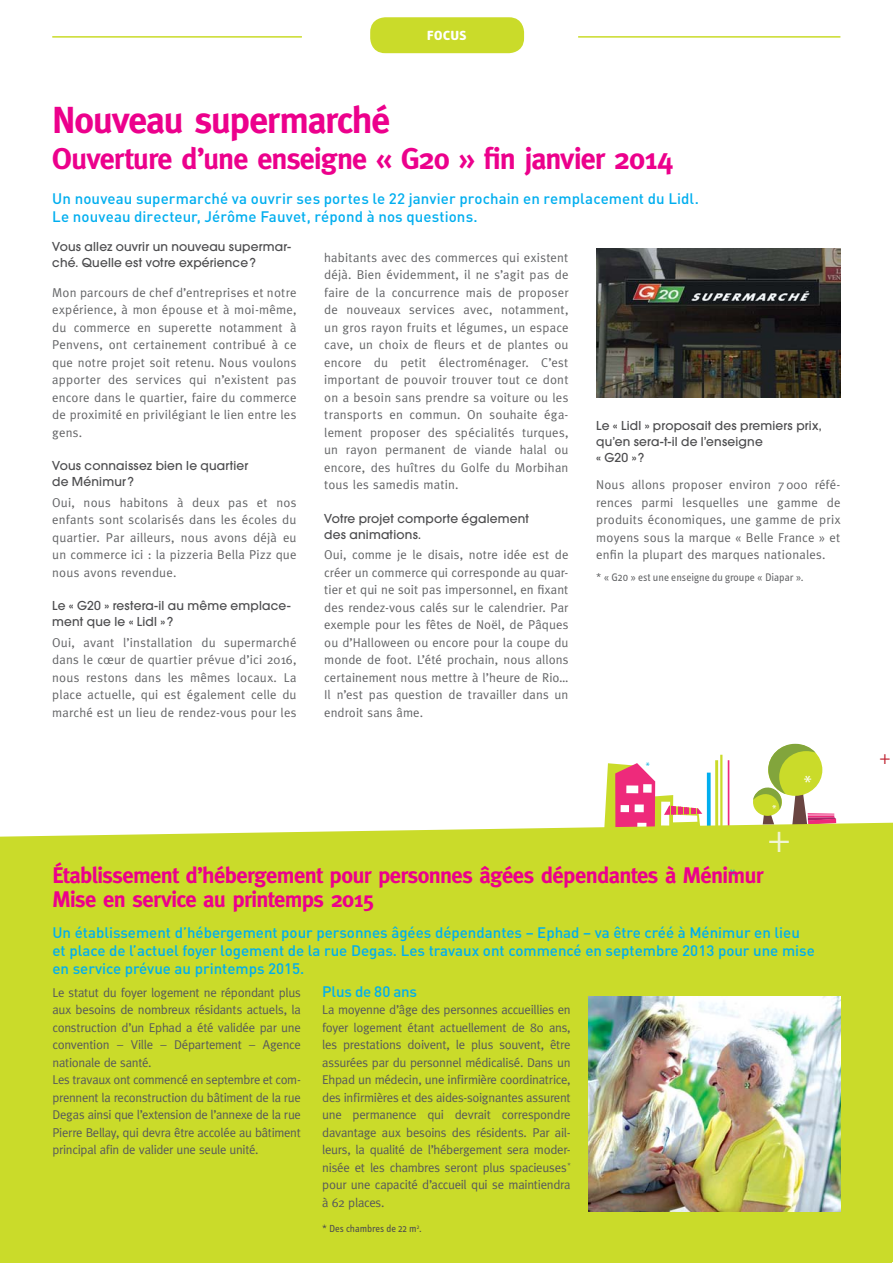
<style>
.page{position:relative;width:893px;height:1263px;background:#fff}
.page>*{position:absolute;margin:0;border:0;box-sizing:border-box;transform-origin:0 0}
.t1{font:700 37.65px "Meta";letter-spacing:-.03em;color:#ec008c}
.t2{font:700 30.15px "Meta";letter-spacing:-.03em;color:#ec008c}
.t3{font:700 22.65px/24.2px "Meta";letter-spacing:-.03em;color:#ec008c}
.t4{font:18px "Info Text Bold Caps";letter-spacing:-.01em;color:#fff}
.t5{font:500 15px/18px "DIN";color:#00aeef}
.t6{font:500 13.5px/16.2px "Avant Garde Gothic Itc T";letter-spacing:.015em;color:#4c4c4e}
.t7{font:12.75px/17.5px "Meta";letter-spacing:.02em;color:#636466;text-align:justify}
.t8{font:12.75px/17.5px "Meta";letter-spacing:-.02em;color:#58595b}
.t9{font:11.25px "Info Text";color:#636466}
.t10{font:10.5px "Info Text";color:#4c4c4e}
</style>
<div class="page">
<div style="left:370px;top:17px;width:154px;height:36px;background:#cadb2a;border-radius:15px"></div>
<hr style="left:52px;top:36px;width:250px;height:2px;background:#cadb2a">
<hr style="left:578px;top:36px;width:262px;height:2px;background:#cadb2a">
<hr style="left:720px;top:755px;width:2px;height:73px;background:#cadb2a">
<hr style="left:715px;top:760px;width:3px;height:68px;background:#cadb2a">
<svg style="left:707px;top:773px;width:4px;height:37px"></svg>
<hr style="left:728px;top:760px;width:1px;height:67px;background:#ee2a7b">
<div style="left:1px;top:810px;width:891px;height:452px;background:#cadb2a"></div>
<img style="left:596px;top:248px;width:244px;height:149px">
<img style="left:589px;top:997px;width:251px;height:214px">
<svg style="left:603px;top:763px;width:99px;height:78px"></svg>
<svg style="left:464px;top:1015px;width:9px;height:10px"></svg>
<svg style="left:753px;top:744px;width:83px;height:108px"></svg>
<svg style="left:729px;top:869px;width:7px;height:7px"></svg>
<svg style="left:666px;top:858px;width:10px;height:10px"></svg>
<h3 class="t4" style="left:427px;top:24px;width:42px">focus</h3>
<h1 class="t1" style="left:52px;top:104px;width:339px">Nouveau supermarché</h1>
<h2 class="t2" style="left:52px;top:146px;width:622px">Ouverture d’une enseigne « G20 » fin janvier 2014</h2>
<p class="t5" style="left:52px;top:192px;width:648px;line-height:17.2px">Un nouveau supermarché va ouvrir ses portes le 22 janvier prochain en remplacement du Lidl.<br>Le nouveau directeur, Jérôme Fauvet, répond à nos questions.</p>
<p class="t6" style="left:52px;top:239px;width:240px">Vous allez ouvrir un nouveau supermar&shy;ché. Quelle est votre expérience ?</p>
<p class="t7" style="left:52px;top:285px;width:246px">Mon parcours de chef d’entreprises et notre expérience, à mon épouse et à moi-même, du commerce en superette notamment à Penvens, ont certainement contribué à ce que notre projet soit retenu. Nous voulons apporter des services qui n’existent pas encore dans le quartier, faire du commerce de proximité en privilégiant le lien entre les gens.</p>
<p class="t6" style="left:52px;top:458px;width:198px">Vous connaissez bien le quartier de Ménimur ?</p>
<p class="t7" style="left:52px;top:495px;width:246px">Oui, nous habitons à deux pas et nos enfants sont scolarisés dans les écoles du quartier. Par ailleurs, nous avons déjà eu un commerce ici : la pizzeria Bella Pizz que nous avons revendue.</p>
<p class="t6" style="left:52px;top:598px;width:240px">Le « G20 » restera-il au même emplace&shy;ment que le « Lidl » ?</p>
<p class="t7" style="left:52px;top:635px;width:246px">Oui, avant l’installation du supermarché dans le cœur de quartier prévue d’ici 2016, nous restons dans les mêmes locaux. La place actuelle, qui est également celle du marché est un lieu de rendez-vous pour les</p>
<p class="t7" style="left:324px;top:249px;width:246px">habitants avec des commerces qui existent déjà. Bien évidemment, il ne s’agit pas de faire de la concurrence mais de proposer de nouveaux services avec, notamment, un gros rayon fruits et légumes, un espace cave, un choix de fleurs et de plantes ou encore du petit électroménager. C’est important de pouvoir trouver tout ce dont on a besoin sans prendre sa voiture ou les transports en commun. On souhaite éga&shy;lement proposer des spécialités turques, un rayon permanent de viande halal ou encore, des huîtres du Golfe du Morbihan tous les samedis matin.</p>
<p class="t6" style="left:324px;top:511px;width:206px">Votre projet comporte également des animations.</p>
<p class="t7" style="left:324px;top:547px;width:246px">Oui, comme je le disais, notre idée est de créer un commerce qui corresponde au quar&shy;tier et qui ne soit pas impersonnel, en fixant des rendez-vous calés sur le calendrier. Par exemple pour les fêtes de Noël, de Pâques ou d’Halloween ou encore pour la coupe du monde de foot. L’été prochain, nous allons certainement nous mettre à l’heure de Rio… Il n’est pas question de travailler dans un endroit sans âme.</p>
<p class="t6" style="left:596px;top:418px;width:227px">Le « Lidl » proposait des premiers prix, qu’en sera-t-il de l’enseigne<br>« G20 » ?</p>
<p class="t7" style="left:596px;top:477px;width:246px">Nous allons proposer environ 7 000 réfé&shy;rences parmi lesquelles une gamme de produits économiques, une gamme de prix moyens sous la marque « Belle France » et enfin la plupart des marques nationales.</p>
<p class="t9" style="left:596px;top:573px;width:209px">* « G20 » est une enseigne du groupe « Diapar ».</p>
<h3 class="t3" style="left:52px;top:864px;width:712px">Établissement d’hébergement pour personnes âgées dépendantes à Ménimur<br>Mise en service au printemps 2015</h3>
<p class="t5" style="left:52px;top:925px;width:764px">Un établissement d’hébergement pour personnes âgées dépendantes – Ephad – va être créé à Ménimur en lieu et place de l’actuel foyer logement de la rue Degas. Les travaux ont commencé en septembre 2013 pour une mise en service prévue au printemps 2015.</p>
<p class="t8" style="left:52px;top:985px;width:250px">Le statut du foyer logement ne répondant plus aux besoins de nombreux résidants actuels, la construction d’un Ephad a été validée par une convention – Ville – Département – Agence nationale de santé.<br>Les travaux ont commencé en septembre et com&shy;prennent la reconstruction du bâtiment de la rue Degas ainsi que l’extension de l’annexe de la rue Pierre Bellay, qui devra être accolée au bâtiment principal afin de valider une seule unité.</p>
<p class="t5" style="left:322px;top:984px;width:96px">Plus de 80 ans</p>
<p class="t8" style="left:322px;top:1002px;width:250px;text-align:justify">La moyenne d’âge des personnes accueillies en foyer logement étant actuellement de 80 ans, les prestations doivent, le plus souvent, être assurées par du personnel médicalisé. Dans un Ehpad un médecin, une infirmière coordinatrice, des infirmières et des aides-soignantes assurent une permanence qui devrait correspondre davantage aux besoins des résidents. Par ail&shy;leurs, la qualité de l’hébergement sera moder&shy;nisée et les chambres seront plus spacieuses <sup>* </sup>pour une capacité d’accueil qui se maintiendra à 62 places.</p>
<p class="t10" style="left:322px;top:1225px;width:101px">* Des chambres de 22 m<sup>2</sup>.</p>
</div>
